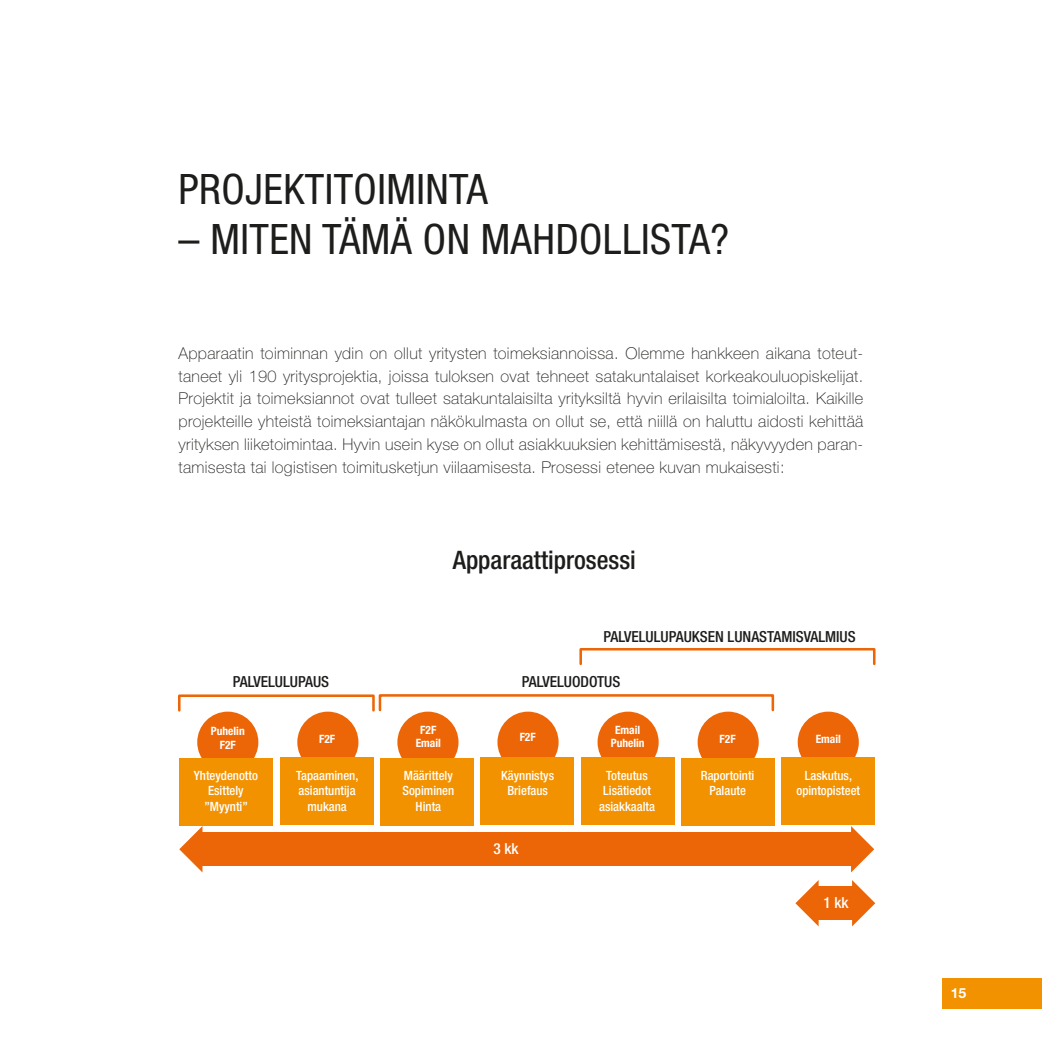
<style>
.page{position:relative;width:1042px;height:1042px;background:#fff}
.page>*{position:absolute;margin:0;border:0;box-sizing:border-box;transform-origin:0 0}
.t1{font:condensed 42px "Helvetica Neue LT Std";letter-spacing:.01em;color:#1d1d1b}
.t2{font:500 condensed 25.55px "Helvetica Neue LT Std";color:#1d1d1b}
.t3{font:100 16.28px/22.8px "Helvetica Neue LT Std";letter-spacing:.02em;color:#1d1d1b;text-align:justify}
.t4{font:500 condensed 15.22px "Helvetica Neue LT Std";color:#1d1d1b}
.t5{font:500 condensed 15.22px "Helvetica Neue LT Std";color:#fff}
.t6{font:700 14px "Helvetica Neue LT Std";color:#fff}
.t7{font:500 condensed 12.78px/15.2px "Helvetica Neue LT Std";color:#fff;text-align:center}
.t8{font:700 condensed 11.38px/13.8px "Helvetica Neue LT Std";color:#fff;text-align:center}
</style>
<div class="page">
<div style="left:942px;top:978px;width:100px;height:31px;background:#f39200"></div>
<div style="left:197px;top:711px;width:61px;height:62px;background:#ec6608;border-radius:50%"></div>
<div style="left:297px;top:711px;width:61px;height:62px;background:#ec6608;border-radius:50%"></div>
<div style="left:397px;top:711px;width:61px;height:62px;background:#ec6608;border-radius:50%"></div>
<div style="left:497px;top:711px;width:61px;height:62px;background:#ec6608;border-radius:50%"></div>
<div style="left:597px;top:711px;width:62px;height:62px;background:#ec6608;border-radius:50%"></div>
<div style="left:697px;top:711px;width:62px;height:62px;background:#ec6608;border-radius:50%"></div>
<div style="left:798px;top:711px;width:61px;height:62px;background:#ec6608;border-radius:50%"></div>
<div style="left:179px;top:758px;width:94px;height:67px;background:#f39200"></div>
<div style="left:280px;top:757px;width:93px;height:68px;background:#f39200"></div>
<div style="left:380px;top:758px;width:94px;height:67px;background:#f39200"></div>
<div style="left:480px;top:757px;width:94px;height:68px;background:#f39200"></div>
<div style="left:581px;top:757px;width:93px;height:68px;background:#f39200"></div>
<div style="left:681px;top:758px;width:94px;height:67px;background:#f39200"></div>
<div style="left:781px;top:757px;width:94px;height:68px;background:#f39200"></div>
<svg style="left:795px;top:880px;width:23px;height:46px"></svg>
<svg style="left:852px;top:880px;width:23px;height:46px"></svg>
<div style="left:813px;top:886px;width:41px;height:34px;background:#ec6608"></div>
<svg style="left:179px;top:826px;width:23px;height:46px"></svg>
<svg style="left:851px;top:826px;width:23px;height:46px"></svg>
<div style="left:201px;top:833px;width:652px;height:33px;background:#ec6608"></div>
<svg style="left:178px;top:648px;width:698px;height:65px"></svg>
<h1 class="t1" style="left:179px;top:164px;width:310px">PROJEKTITOIMINTA</h1>
<h1 class="t1" style="left:179px;top:215px;width:552px">– MITEN TÄMÄ ON MAHDOLLISTA?</h1>
<p class="t3" style="left:179px;top:342px;width:686px">Apparaatin toiminnan ydin on ollut yritysten toimeksiannoissa. Olemme hankkeen aikana toteut&shy;taneet yli 190 yritysprojektia, joissa tuloksen ovat tehneet satakuntalaiset korkeakouluopiskelijat.<br>Projektit ja toimeksiannot ovat tulleet satakuntalaisilta yrityksiltä hyvin erilaisilta toimialoilta. Kaikille projekteille yhteistä toimeksiantajan näkökulmasta on ollut se, että niillä on haluttu aidosti kehittää yrityksen liiketoimintaa. Hyvin usein kyse on ollut asiakkuuksien kehittämisestä, näkyvyyden paran&shy;tamisesta tai logistisen toimitusketjun viilaamisesta. Prosessi etenee kuvan mukaisesti:</p>
<h2 class="t2" style="left:453px;top:544px;width:184px">Apparaattiprosessi</h2>
<p class="t4" style="left:233px;top:672px;width:98px">PALVELULUPAUS</p>
<p class="t4" style="left:603px;top:627px;width:254px">PALVELULUPAUKSEN LUNASTAMISVALMIUS</p>
<p class="t4" style="left:522px;top:672px;width:100px">PALVELUODOTUS</p>
<p class="t8" style="left:211px;top:724px;width:35px">Puhelin<br>F2F</p>
<p class="t8" style="left:416px;top:722px;width:27px">F2F<br>Email</p>
<p class="t8" style="left:611px;top:722px;width:35px">Email<br>Puhelin</p>
<p class="t8" style="left:319px;top:731px;width:18px">F2F</p>
<p class="t8" style="left:520px;top:730px;width:18px">F2F</p>
<p class="t8" style="left:719px;top:731px;width:18px">F2F</p>
<p class="t8" style="left:815px;top:731px;width:27px">Email</p>
<p class="t7" style="left:296px;top:768px;width:64px">Tapaaminen, asiantuntija mukana</p>
<p class="t7" style="left:402px;top:768px;width:53px">Määrittely<br>Sopiminen<br>Hinta</p>
<p class="t7" style="left:599px;top:768px;width:57px">Toteutus<br>Lisätiedot asiakkaalta</p>
<p class="t7" style="left:701px;top:768px;width:55px">Raportointi<br>Palaute</p>
<p class="t7" style="left:796px;top:768px;width:65px">Laskutus, opintopisteet</p>
<p class="t7" style="left:501px;top:768px;width:54px">Käynnistys<br>Briefaus</p>
<p class="t7" style="left:194px;top:768px;width:66px">Yhteydenotto<br>Esittely ”Myynti”</p>
<p class="t5" style="left:493px;top:840px;width:27px">3 kk</p>
<p class="t5" style="left:823px;top:893px;width:27px">1 kk</p>
<p class="t6" style="left:951px;top:985px;width:17px">15</p>
</div>
